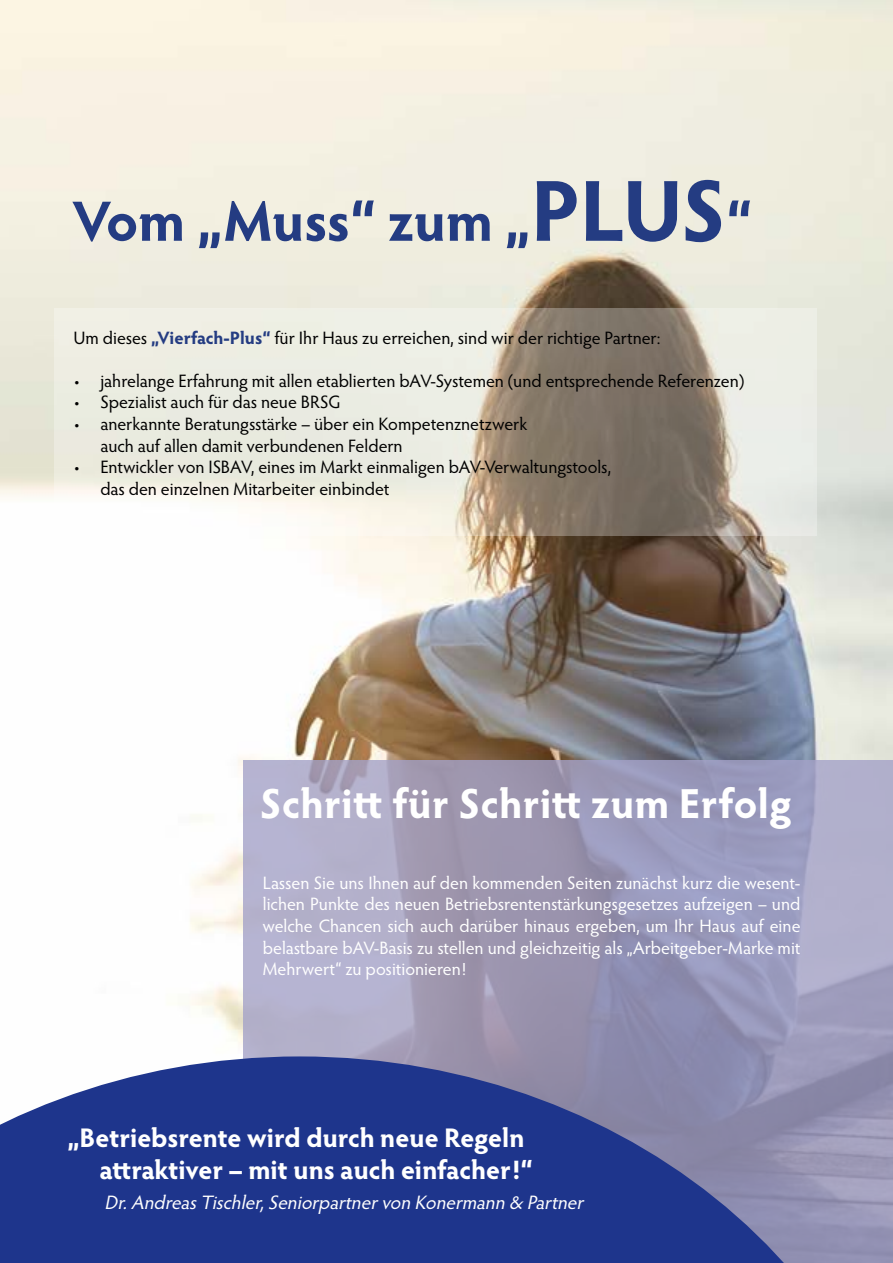
<style>
.page{position:relative;width:893px;height:1263px;background:#fff}
.page>*{position:absolute;margin:0;border:0;box-sizing:border-box;transform-origin:0 0}
.t1{font:700 57px "Hypatia Sans Pro";color:#243c82}
.t2{font:700 42px "Hypatia Sans Pro";letter-spacing:.01em;color:#fff}
.t3{font:700 27px/32.4px "Hypatia Sans Pro";color:#fff}
.t4{font:italic 19.5px "Hypatia Sans Pro";color:#fff}
.t5{font:18px/21.6px "Hypatia Sans Pro";letter-spacing:-.005em;color:#000}
.t6{font:18px/21.6px "Hypatia Sans Pro";color:#fff;text-align:justify}
.s1{font-size:87px}
.s2{font-weight:700;color:#243c82}
</style>
<div class="page">
<img style="left:0;top:0;width:893px;height:1046px">
<svg style="left:55px;top:308px;width:762px;height:228px;background:#cecabf"></svg>
<svg style="left:243px;top:760px;width:650px;height:296px;background:#a29fbc"></svg>
<svg style="left:0;top:1056px;width:893px;height:207px;background:#475599"></svg>
<h1 class="t1" style="left:72px;top:181px;width:681px">Vom „Muss“ zum „<span class="s1">PLUS</span>“</h1>
<p class="t5" style="left:73px;top:326px;width:589px">Um dieses <span class="s2">„Vierfach-Plus“</span> für Ihr Haus zu erreichen, sind wir der richtige Partner:</p>
<p class="t5" style="left:73px;top:369px;width:672px">• jahrelange Erfahrung mit allen etablierten bAV-Systemen (und entsprechende Referenzen)</p>
<p class="t5" style="left:73px;top:391px;width:269px">• Spezialist auch für das neue BRSG</p>
<p class="t5" style="left:100px;top:412px;width:428px;text-indent:-27px">• anerkannte Beratungsstärke – über ein Kompetenznetzwerk auch auf allen damit verbundenen Feldern</p>
<p class="t5" style="left:100px;top:456px;width:512px;text-indent:-27px">• Entwickler von ISBAV, eines im Markt einmaligen bAV-Verwaltungstools, das den einzelnen Mitarbeiter einbindet</p>
<h2 class="t2" style="left:260px;top:774px;width:533px">Schritt für Schritt zum Erfolg</h2>
<p class="t6" style="left:263px;top:871px;width:539px">Lassen Sie uns Ihnen auf den kommenden Seiten zunächst kurz die wesent&shy;lichen Punkte des neuen Betriebsrentenstärkungsgesetzes aufzeigen – und welche Chancen sich auch darüber hinaus ergeben, um Ihr Haus auf eine belastbare bAV-Basis zu stellen und gleichzeitig als „Arbeitgeber-Marke mit Mehrwert“ zu positionieren!</p>
<h3 class="t3" style="left:99px;top:1120px;width:435px;text-indent:-32px">„Betriebsrente wird durch neue Regeln attraktiver – mit uns auch einfacher!“</h3>
<p class="t4" style="left:105px;top:1189px;width:485px">Dr.AndreasTischler,Seniorpartnervon Konermann &amp; Partner</p>
</div>
